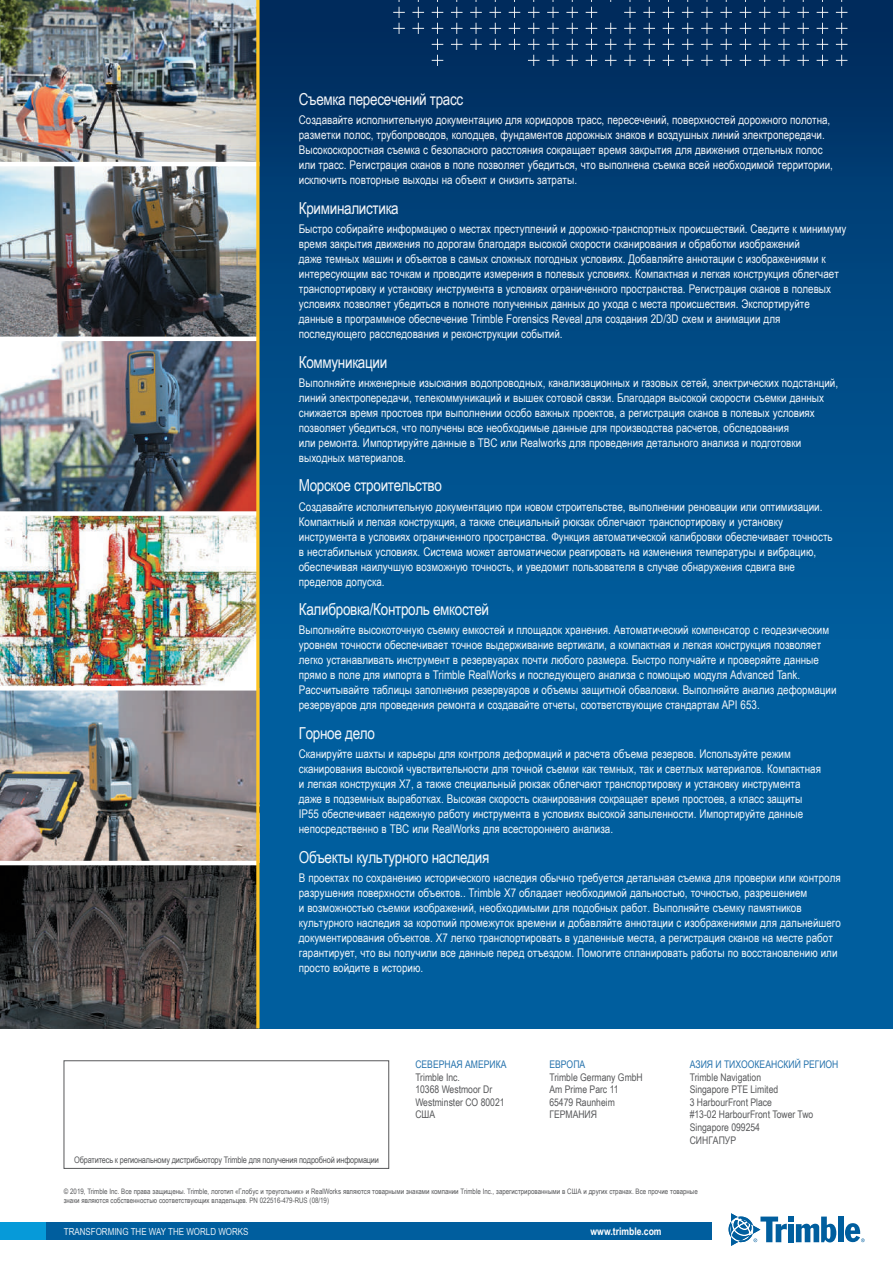
<style>
.page{position:relative;width:893px;height:1263px;background:#fff}
.page>*{position:absolute;margin:0;border:0;box-sizing:border-box;transform-origin:0 0}
.t1{font:16.5px "Arial Narrow";letter-spacing:-.02em;color:#fff}
.t2{font:12px/15px "Arial Narrow";color:#fff}
.t3{font:10.5px/12.6px "Arial Narrow";color:#57585a}
.t4{font:10.5px "Arial Narrow";color:#2572ac}
.t5{font:700 10.5px "Arial Narrow";color:#fff}
.t6{font:9.75px "Arial Narrow";color:#fff}
.t7{font:9px "Arial Narrow";letter-spacing:-.02em;color:#57585a}
.t8{font:7.5px/9px "Arial Narrow";color:#57585a}
</style>
<div class="page">
<div style="left:0;top:0;width:893px;height:1028px;background:#005e9e"></div>
<svg style="left:259px;top:263px;width:634px;height:607px"></svg>
<div style="left:0;top:0;width:893px;height:263px;background:linear-gradient(to bottom,#002858,#00467f)"></div>
<svg style="left:393px;top:0;width:457px;height:66px;background:#0e3866"></svg>
<img style="left:0;top:516px;width:256px;height:170px">
<svg style="left:0;top:865px;width:256px;height:163px;background:#3d3b3b"></svg>
<img style="left:0;top:341px;width:256px;height:170px">
<img style="left:0;top:166px;width:256px;height:171px">
<img style="left:0;top:690px;width:256px;height:171px">
<img style="left:0;top:0;width:256px;height:162px">
<hr style="left:0;top:337px;width:258px;height:4px;background:#fff">
<hr style="left:0;top:861px;width:258px;height:4px;background:#fff">
<hr style="left:0;top:686px;width:258px;height:4px;background:#fff">
<div style="left:0;top:511px;width:258px;height:5px;background:#fff"></div>
<hr style="left:0;top:162px;width:258px;height:4px;background:#fff">
<hr style="left:256px;top:0;width:3px;height:1028px;background:#fec422">
<div style="left:838px;top:1216px;width:5px;height:26px;background:#005e9e"></div>
<svg style="left:729px;top:1213px;width:107px;height:33px"></svg>
<svg style="left:845px;top:1223px;width:20px;height:19px"></svg>
<div style="left:0;top:1222px;width:712px;height:18px;background:#069ad9"></div>
<div style="left:47px;top:1222px;width:665px;height:18px;background:#005e9e"></div>
<div style="left:64px;top:1060px;width:325px;height:108px;border:1px solid #57585a"></div>
<h1 class="t1" style="left:299px;top:87px;width:166px">Съемка пересечений трасс</h1>
<p class="t2" style="left:299px;top:112px;width:536px">Создавайте исполнительную документацию для коридоров трасс, пересечений, поверхностей дорожного полотна, разметки полос, трубопроводов, колодцев, фундаментов дорожных знаков и воздушных линий электропередачи.<br>Высокоскоростная съемка с безопасного расстояния сокращает время закрытия для движения отдельных полос или трасс. Регистрация сканов в поле позволяет убедиться, что выполнена съемка всей необходимой территории, исключить повторные выходы на объект и снизить затраты.</p>
<h1 class="t1" style="left:299px;top:196px;width:101px">Криминалистика</h1>
<p class="t2" style="left:299px;top:221px;width:549px">Быстро собирайте информацию о местах преступлений и дорожно-транспортных происшествий. Сведите к минимуму время закрытия движения по дорогам благодаря высокой скорости сканирования и обработки изображений<br>даже темных машин и объектов в самых сложных погодных условиях. Добавляйте аннотации с изображениями к интересующим вас точкам и проводите измерения в полевых условиях. Компактная и легкая конструкция облегчает транспортировку и установку инструмента в условиях ограниченного пространства. Регистрация сканов в полевых условиях позволяет убедиться в полноте полученных данных до ухода с места происшествия. Экспортируйте данные в программное обеспечение Trimble Forensics Reveal для создания 2D/3D схем и анимации для последующего расследования и реконструкции событий.</p>
<h1 class="t1" style="left:299px;top:350px;width:90px">Коммуникации</h1>
<p class="t2" style="left:299px;top:375px;width:541px">Выполняйте инженерные изыскания водопроводных, канализационных и газовых сетей, электрических подстанций, линий электропередачи, телекоммуникаций и вышек сотовой связи. Благодаря высокой скорости съемки данных снижается время простоев при выполнении особо важных проектов, а регистрация сканов в полевых условиях позволяет убедиться, что получены все необходимые данные для производства расчетов, обследования<br>или ремонта. Импортируйте данные в TBC или Realworks для проведения детального анализа и подготовки выходных материалов.</p>
<h1 class="t1" style="left:299px;top:473px;width:145px">Морское строительство</h1>
<p class="t2" style="left:299px;top:498px;width:535px">Создавайте исполнительную документацию при новом строительстве, выполнении реновации или оптимизации.<br>Компактный и легкая конструкция, а также специальный рюкзак облегчают транспортировку и установку инструмента в условиях ограниченного пространства. Функция автоматической калибровки обеспечивает точность в нестабильных условиях. Система может автоматически реагировать на изменения температуры и вибрацию, обеспечивая наилучшую возможную точность, и уведомит пользователя в случае обнаружения сдвига вне пределов допуска.</p>
<h1 class="t1" style="left:299px;top:597px;width:192px">Калибровка/Контроль емкостей</h1>
<p class="t2" style="left:299px;top:622px;width:539px">Выполняйте высокоточную съемку емкостей и площадок хранения. Автоматический компенсатор с геодезическим уровнем точности обеспечивает точное выдерживание вертикали, а компактная и легкая конструкция позволяет легко устанавливать инструмент в резервуарах почти любого размера. Быстро получайте и проверяйте данные прямо в поле для импорта в Trimble RealWorks и последующего анализа с помощью модуля Advanced Tank.<br>Рассчитывайте таблицы заполнения резервуаров и объемы защитной обваловки. Выполняйте анализ деформации резервуаров для проведения ремонта и создавайте отчеты, соответствующие стандартам API 653.</p>
<h1 class="t1" style="left:299px;top:721px;width:78px">Горное дело</h1>
<p class="t2" style="left:299px;top:746px;width:524px">Сканируйте шахты и карьеры для контроля деформаций и расчета объема резервов. Используйте режим сканирования высокой чувствительности для точной съемки как темных, так и светлых материалов. Компактная и легкая конструкция X7, а также специальный рюкзак облегчают транспортировку и установку инструмента даже в подземных выработках. Высокая скорость сканирования сокращает время простоев, а класс защиты IP55 обеспечивает надежную работу инструмента в условиях высокой запыленности. Импортируйте данные непосредственно в TBC или RealWorks для всестороннего анализа.</p>
<h1 class="t1" style="left:299px;top:845px;width:192px">Объекты культурного наследия</h1>
<p class="t2" style="left:299px;top:870px;width:544px">В проектах по сохранению исторического наследия обычно требуется детальная съемка для проверки или контроля разрушения поверхности объектов.. Trimble X7 обладает необходимой дальностью, точностью, разрешением<br>и возможностью съемки изображений, необходимыми для подобных работ. Выполняйте съемку памятников культурного наследия за короткий промежуток времени и добавляйте аннотации с изображениями для дальнейшего документирования объектов. X7 легко транспортировать в удаленные места, а регистрация сканов на месте работ гарантирует, что вы получили все данные перед отъездом. Помогите спланировать работы по восстановлению или просто войдите в историю.</p>
<p class="t7" style="left:74px;top:1153px;width:306px">Обратитесь к региональному дистрибьютору Trimble для получения подробной информации</p>
<p class="t4" style="left:415px;top:1057px;width:93px">СЕВЕРНАЯ АМЕРИКА</p>
<p class="t3" style="left:415px;top:1070px;width:91px">Trimble Inc.<br>10368 Westmoor Dr<br>Westminster CO 80021<br>США</p>
<p class="t4" style="left:549px;top:1057px;width:37px">ЕВРОПА</p>
<p class="t3" style="left:549px;top:1070px;width:95px">Trimble Germany GmbH<br>Am Prime Parc 11<br>65479 Raunheim<br>ГЕРМАНИЯ</p>
<p class="t4" style="left:690px;top:1057px;width:150px">АЗИЯ И ТИХООКЕАНСКИЙ РЕГИОН</p>
<p class="t3" style="left:690px;top:1070px;width:125px">Trimble Navigation<br>Singapore PTE Limited<br>3 HarbourFront Place<br>#13-02 HarbourFront Tower Two<br>Singapore 099254<br>СИНГАПУР</p>
<p class="t8" style="left:64px;top:1186px;width:636px">© 2019, Trimble Inc. Все права защищены. Trimble, логотип «Глобус и треугольник» и RealWorks являются товарными знаками компании Trimble Inc., зарегистрированными в США и других странах. Все прочие товарные знаки являются собственностью соответствующих владельцев. PN 022516-479-RUS (08/19)</p>
<p class="t6" style="left:64px;top:1224px;width:186px">TRANSFORMING THE WAY THE WORLD WORKS</p>
<p class="t5" style="left:591px;top:1223px;width:72px">www.trimble.com</p>
</div>
